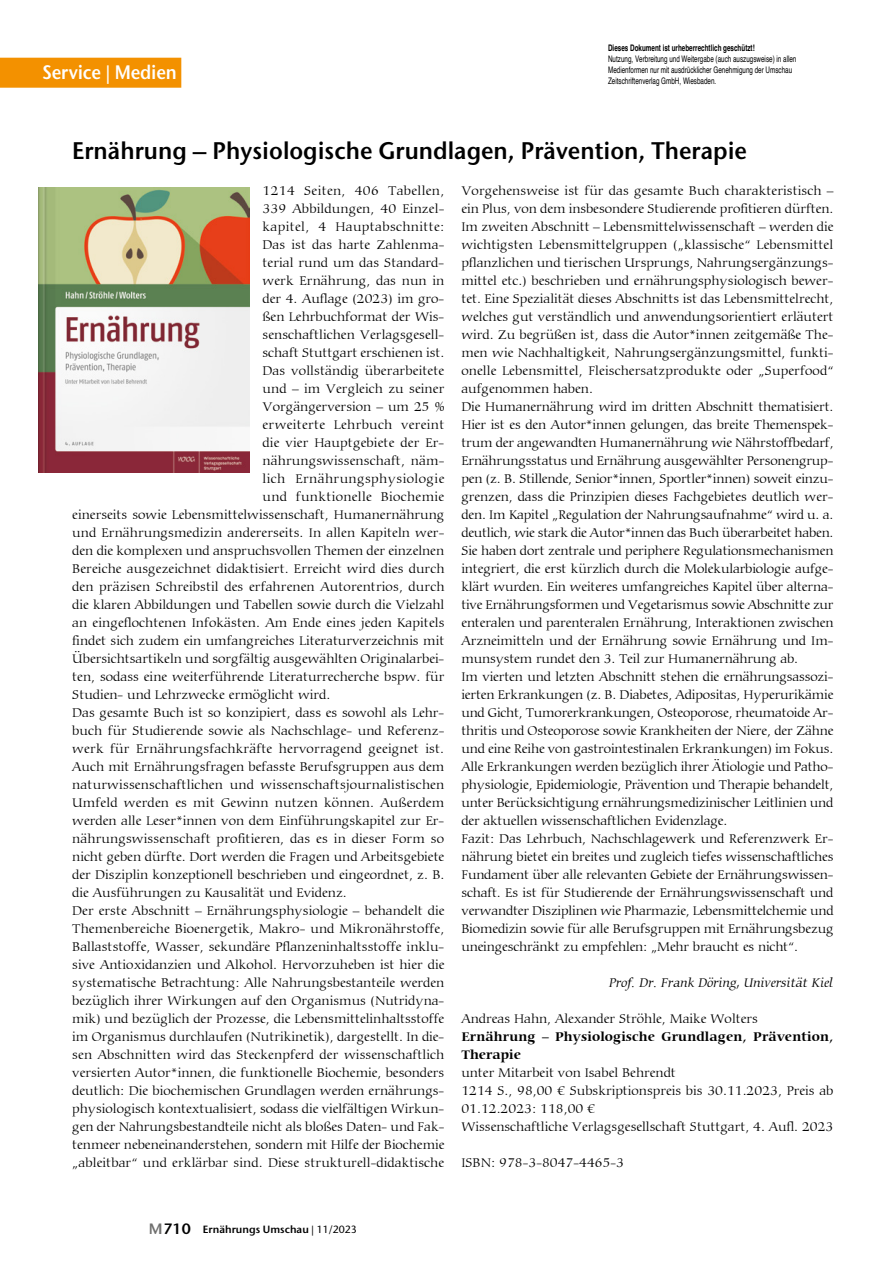
<style>
.page{position:relative;width:893px;height:1263px;background:#fff}
.page>*{position:absolute;margin:0;border:0;box-sizing:border-box;transform-origin:0 0}
.t1{font:600 24px "Stone Sans ITC Pro";color:#000;scale:.95 1}
.t2{font:600 19.5px "Stone Sans ITC Pro";letter-spacing:-.01em;color:#fff;scale:.9 1}
.t3{font:300 13.5px/18px "Carmina BT";color:#000}
.t4{font:300 13.5px "Carmina BT";letter-spacing:.025em;color:#000}
.t5{font:700 13.5px/18px "Carmina BT";letter-spacing:.01em;color:#000}
.t6{font:italic 300 13.5px "Carmina BT";color:#000}
.t7{font:300 13.5px "Carmina BT";letter-spacing:.03em;color:#000}
.t8{font:600 10.5px "Stone Sans ITC Pro";color:#000}
.t9{font:9px/10.8px "Helvetica";color:#000;scale:.7 1}
.t10{font:700 9px "Helvetica";color:#000;scale:.7 1}
.s1{font-size:15px;color:#6f6f6e}
.s2{font-size:15px}
.s3{font-family:"Stone Sans ITC Std";font-weight:500}
</style>
<div class="page">
<div style="left:0;top:58px;width:181px;height:30px;background:#f39100"></div>
<img style="left:38px;top:187px;width:212px;height:286px">
<h2 class="t2" style="left:43px;top:60px;width:151px">Service | Medien</h2>
<p class="t10" style="left:608px;top:42px;width:211px">Dieses Dokument ist urheberrechtlich geschützt!</p>
<p class="t9" style="left:608px;top:54px;width:271px">Nutzung, Verbreitung und Weitergabe (auch auszugsweise) in allen<br>Medienformen nur mit ausdrücklicher Genehmigung der Umschau<br>Zeitschriftenverlag GmbH, Wiesbaden.</p>
<h1 class="t1" style="left:72px;top:135px;width:712px">Ernährung – Physiologische Grundlagen, Prävention, Therapie</h1>
<p class="t4" style="left:263px;top:183px;width:183px">1214 Seiten, 406 Tabellen,</p>
<p class="t3" style="left:263px;top:200px;width:183px">339 Abbildungen, 40 Einzel-</p>
<p class="t4" style="left:263px;top:219px;width:183px">kapitel, 4 Hauptabschnitte:</p>
<p class="t3" style="left:263px;top:236px;width:183px">Das ist das harte Zahlenma-</p>
<p class="t3" style="left:263px;top:254px;width:183px">terial rund um das Standard-</p>
<p class="t3" style="left:263px;top:272px;width:183px">werk Ernährung, das nun in</p>
<p class="t3" style="left:263px;top:290px;width:183px">der 4. Auflage (2023) im gro-</p>
<p class="t3" style="left:263px;top:308px;width:183px">ßen Lehrbuchformat der Wis-</p>
<p class="t3" style="left:263px;top:326px;width:183px">senschaftlichen Verlagsgesell-</p>
<p class="t3" style="left:263px;top:344px;width:183px">schaft Stuttgart erschienen ist.</p>
<p class="t3" style="left:263px;top:362px;width:183px">Das vollständig überarbeitete</p>
<p class="t3" style="left:263px;top:380px;width:183px">und – im Vergleich zu seiner</p>
<p class="t3" style="left:263px;top:398px;width:183px">Vorgängerversion – um 25 %</p>
<p class="t4" style="left:263px;top:417px;width:183px">erweiterte Lehrbuch vereint</p>
<p class="t3" style="left:263px;top:434px;width:183px">die vier Hauptgebiete der Er-</p>
<p class="t3" style="left:263px;top:452px;width:183px">nährungswissenschaft, näm-</p>
<p class="t7" style="left:263px;top:471px;width:183px">lich Ernährungsphysiologie</p>
<p class="t4" style="left:263px;top:489px;width:183px">und funktionelle Biochemie</p>
<p class="t3" style="left:72px;top:506px;width:374px">einerseits sowie Lebensmittelwissenschaft, Humanernährung</p>
<p class="t3" style="left:72px;top:524px;width:374px">und Ernährungsmedizin andererseits. In allen Kapiteln wer-</p>
<p class="t3" style="left:72px;top:542px;width:373px">den die komplexen und anspruchsvollen Themen der einzelnen</p>
<p class="t3" style="left:72px;top:560px;width:374px">Bereiche ausgezeichnet didaktisiert. Erreicht wird dies durch</p>
<p class="t3" style="left:72px;top:578px;width:374px">den präzisen Schreibstil des erfahrenen Autorentrios, durch</p>
<p class="t3" style="left:72px;top:596px;width:374px">die klaren Abbildungen und Tabellen sowie durch die Vielzahl</p>
<p class="t3" style="left:72px;top:614px;width:374px">an eingeflochtenen Infokästen. Am Ende eines jeden Kapitels</p>
<p class="t3" style="left:72px;top:632px;width:374px">findet sich zudem ein umfangreiches Literaturverzeichnis mit</p>
<p class="t3" style="left:72px;top:650px;width:374px">Übersichtsartikeln und sorgfältig ausgewählten Originalarbei-</p>
<p class="t3" style="left:72px;top:668px;width:374px">ten, sodass eine weiterführende Literaturrecherche bspw. für</p>
<p class="t3" style="left:72px;top:686px;width:260px">Studien- und Lehrzwecke ermöglicht wird.</p>
<p class="t3" style="left:72px;top:704px;width:374px">Das gesamte Buch ist so konzipiert, dass es sowohl als Lehr-</p>
<p class="t3" style="left:72px;top:722px;width:374px">buch für Studierende sowie als Nachschlage- und Referenz-</p>
<p class="t3" style="left:72px;top:740px;width:373px">werk für Ernährungsfachkräfte hervorragend geeignet ist.</p>
<p class="t3" style="left:72px;top:758px;width:374px">Auch mit Ernährungsfragen befasste Berufsgruppen aus dem</p>
<p class="t3" style="left:72px;top:776px;width:374px">naturwissenschaftlichen und wissenschaftsjournalistischen</p>
<p class="t3" style="left:72px;top:794px;width:374px">Umfeld werden es mit Gewinn nutzen können. Außerdem</p>
<p class="t3" style="left:72px;top:812px;width:374px">werden alle Leser*innen von dem Einführungskapitel zur Er-</p>
<p class="t3" style="left:72px;top:830px;width:373px">nährungswissenschaft profitieren, das es in dieser Form so</p>
<p class="t3" style="left:72px;top:848px;width:374px">nicht geben dürfte. Dort werden die Fragen und Arbeitsgebiete</p>
<p class="t3" style="left:72px;top:866px;width:374px">der Disziplin konzeptionell beschrieben und eingeordnet, z. B.</p>
<p class="t3" style="left:72px;top:884px;width:276px">die Ausführungen zu Kausalität und Evidenz.</p>
<p class="t3" style="left:72px;top:902px;width:374px">Der erste Abschnitt – Ernährungsphysiologie – behandelt die</p>
<p class="t3" style="left:72px;top:920px;width:374px">Themenbereiche Bioenergetik, Makro- und Mikronährstoffe,</p>
<p class="t3" style="left:72px;top:938px;width:373px">Ballaststoffe, Wasser, sekundäre Pflanzeninhaltsstoffe inklu-</p>
<p class="t3" style="left:72px;top:956px;width:374px">sive Antioxidanzien und Alkohol. Hervorzuheben ist hier die</p>
<p class="t3" style="left:72px;top:974px;width:374px">systematische Betrachtung: Alle Nahrungsbestanteile werden</p>
<p class="t3" style="left:72px;top:992px;width:374px">bezüglich ihrer Wirkungen auf den Organismus (Nutridyna-</p>
<p class="t3" style="left:72px;top:1010px;width:374px">mik) und bezüglich der Prozesse, die Lebensmittelinhaltsstoffe</p>
<p class="t3" style="left:72px;top:1028px;width:374px">im Organismus durchlaufen (Nutrikinetik), dargestellt. In die-</p>
<p class="t3" style="left:72px;top:1046px;width:374px">sen Abschnitten wird das Steckenpferd der wissenschaftlich</p>
<p class="t3" style="left:72px;top:1064px;width:374px">versierten Autor*innen, die funktionelle Biochemie, besonders</p>
<p class="t3" style="left:72px;top:1082px;width:374px">deutlich: Die biochemischen Grundlagen werden ernährungs-</p>
<p class="t3" style="left:72px;top:1100px;width:373px">physiologisch kontextualisiert, sodass die vielfältigen Wirkun-</p>
<p class="t3" style="left:72px;top:1118px;width:374px">gen der Nahrungsbestandteile nicht als bloßes Daten- und Fak-</p>
<p class="t3" style="left:72px;top:1136px;width:374px">tenmeer nebeneinanderstehen, sondern mit Hilfe der Biochemie</p>
<p class="t3" style="left:72px;top:1154px;width:373px">„ableitbar“ und erklärbar sind. Diese strukturell-didaktische</p>
<p class="t3" style="left:461px;top:182px;width:374px">Vorgehensweise ist für das gesamte Buch charakteristisch – ein Plus, von dem insbesondere Studierende profitieren dürften.<br>Im zweiten Abschnitt – Lebensmittelwissenschaft – werden die wichtigsten Lebensmittelgruppen („klassische“ Lebensmittel pflanzlichen und tierischen Ursprungs, Nahrungsergänzungs&shy;mittel etc.) beschrieben und ernährungsphysiologisch bewer&shy;tet. Eine Spezialität dieses Abschnitts ist das Lebensmittelrecht, welches gut verständlich und anwendungsorientiert erläutert wird. Zu begrüßen ist, dass die Autor*innen zeitgemäße The&shy;men wie Nachhaltigkeit, Nahrungsergänzungsmittel, funkti&shy;onelle Lebensmittel, Fleischersatzprodukte oder „Superfood“ aufgenommen haben.<br>Die Humanernährung wird im dritten Abschnitt thematisiert.<br>Hier ist es den Autor*innen gelungen, das breite Themenspek&shy;trum der angewandten Humanernährung wie Nährstoffbedarf, Ernährungsstatus und Ernährung ausgewählter Personengrup&shy;pen (z. B. Stillende, Senior*innen, Sportler*innen) soweit einzu&shy;grenzen, dass die Prinzipien dieses Fachgebietes deutlich wer&shy;den. Im Kapitel „Regulation der Nahrungsaufnahme“ wird u. a. deutlich, wie stark die Autor*innen das Buch überarbeitet haben.<br>Sie haben dort zentrale und periphere Regulationsmechanismen integriert, die erst kürzlich durch die Molekularbiologie aufge&shy;klärt wurden. Ein weiteres umfangreiches Kapitel über alterna&shy;tive Ernährungsformen und Vegetarismus sowie Abschnitte zur enteralen und parenteralen Ernährung, Interaktionen zwischen Arzneimitteln und der Ernährung sowie Ernährung und Im&shy;munsystem rundet den 3. Teil zur Humanernährung ab.<br>Im vierten und letzten Abschnitt stehen die ernährungsassozi&shy;ierten Erkrankungen (z. B. Diabetes, Adipositas, Hyperurikämie und Gicht, Tumorerkrankungen, Osteoporose, rheumatoide Ar&shy;thritis und Osteoporose sowie Krankheiten der Niere, der Zähne und eine Reihe von gastrointestinalen Erkrankungen) im Fokus.<br>Alle Erkrankungen werden bezüglich ihrer Ätiologie und Patho&shy;physiologie, Epidemiologie, Prävention und Therapie behandelt, unter Berücksichtigung ernährungsmedizinischer Leitlinien und der aktuellen wissenschaftlichen Evidenzlage.<br>Fazit: Das Lehrbuch, Nachschlagewerk und Referenzwerk Er&shy;nährung bietet ein breites und zugleich tiefes wissenschaftliches Fundament über alle relevanten Gebiete der Ernährungswissen&shy;schaft. Es ist für Studierende der Ernährungswissenschaft und verwandter Disziplinen wie Pharmazie, Lebensmittelchemie und Biomedizin sowie für alle Berufsgruppen mit Ernährungsbezug uneingeschränkt zu empfehlen: „Mehr braucht es nicht“.</p>
<p class="t6" style="left:609px;top:975px;width:226px">Prof. Dr. Frank Döring, Universität Kiel</p>
<p class="t3" style="left:461px;top:1010px;width:298px">Andreas Hahn, Alexander Ströhle, Maike Wolters</p>
<p class="t5" style="left:461px;top:1028px;width:373px">Ernährung – Physiologische Grundlagen, Prävention,<br>Therapie</p>
<p class="t3" style="left:461px;top:1064px;width:374px">unter Mitarbeit von Isabel Behrendt<br>1214 S., 98,00 € Subskriptionspreis bis 30.11.2023, Preis ab 01.12.2023: 118,00 €<br>Wissenschaftliche Verlagsgesellschaft Stuttgart, 4. Aufl. 2023</p>
<p class="t3" style="left:461px;top:1154px;width:164px">ISBN: 978-3-8047-4465-3</p>
<p class="t8" style="left:149px;top:1222px;width:210px"><span class="s1">M</span><span class="s2">710</span> Ernährungs Umschau <span class="s3">| 11/2023</span></p>
</div>
